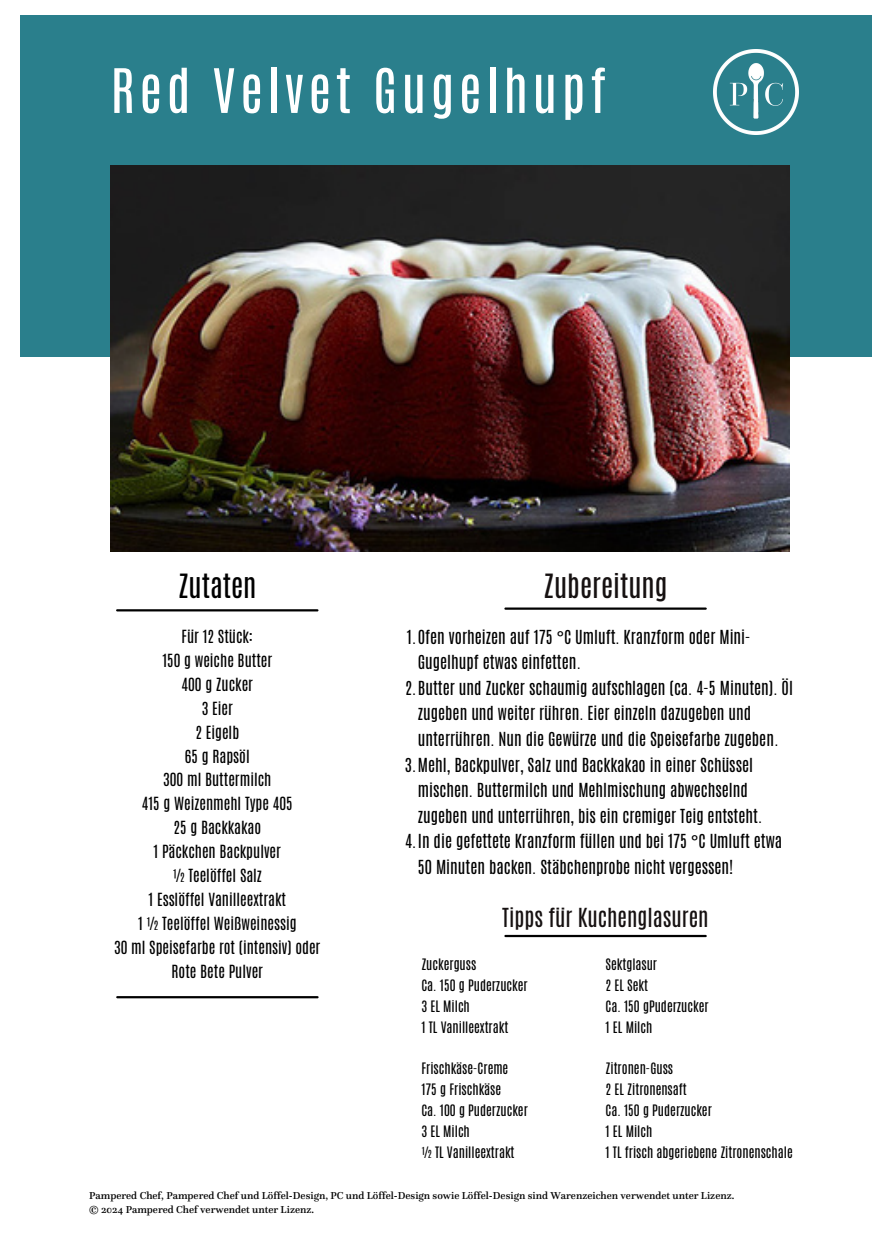
<style>
.page{position:relative;width:892px;height:1258px;background:#fff}
.page>*{position:absolute;margin:0;border:0;box-sizing:border-box;transform-origin:0 0}
.t1{font:51.9px "Antonio";letter-spacing:.085em;color:#fff}
.t2{font:27.9px "Antonio";color:#161111}
.t3{font:27.9px "Antonio";color:#000}
.t4{font:21.9px "Antonio";color:#161111}
.t5{font:16.2px/25.5px "Antonio";color:#000}
.t6{font:15px/24px "Antonio";color:#000;text-align:center}
.t7{font:13.2px "Antonio";color:#000}
.t8{font:500 10.5px "Questa";color:#000}
</style>
<div class="page">
<div style="left:21px;top:16px;width:851px;height:341px;background:#2a7f8c"></div>
<hr style="left:117px;top:609px;width:200px;height:2px;background:#000">
<hr style="left:505px;top:607px;width:200px;height:3px;background:#000">
<hr style="left:117px;top:996px;width:200px;height:2px;background:#000">
<img style="left:713px;top:49px;width:85px;height:86px">
<img style="left:111px;top:166px;width:678px;height:386px">
<hr style="left:505px;top:935px;width:200px;height:2px;background:#000">
<p class="t1" style="left:111px;top:54px;width:496px">Red Velvet Gugelhupf</p>
<p class="t3" style="left:178px;top:566px;width:80px">Zutaten</p>
<p class="t6" style="left:182px;top:624px;width:73px">Für 12 Stück:</p>
<p class="t6" style="left:162px;top:648px;width:111px">150 g weiche Butter</p>
<p class="t6" style="left:181px;top:672px;width:73px">400 g Zucker</p>
<p class="t6" style="left:202px;top:696px;width:33px">3 Eier</p>
<p class="t6" style="left:195px;top:720px;width:45px">2 Eigelb</p>
<p class="t6" style="left:185px;top:744px;width:66px">65 g Rapsöl</p>
<p class="t6" style="left:163px;top:768px;width:110px">300 ml Buttermilch</p>
<p class="t6" style="left:142px;top:792px;width:152px">415 g Weizenmehl Type 405</p>
<p class="t6" style="left:173px;top:816px;width:89px">25 g Backkakao</p>
<p class="t6" style="left:153px;top:840px;width:129px">1 Päckchen Backpulver</p>
<p class="t6" style="left:173px;top:864px;width:91px">½ Teelöffel Salz</p>
<p class="t6" style="left:148px;top:888px;width:139px">1 Esslöffel Vanilleextrakt</p>
<p class="t6" style="left:138px;top:912px;width:160px">1 ½ Teelöffel Weißweinessig</p>
<p class="t6" style="left:114px;top:936px;width:208px">30 ml Speisefarbe rot (intensiv) oder<br>Rote Bete Pulver</p>
<p class="t2" style="left:543px;top:566px;width:125px">Zubereitung</p>
<p class="t5" style="left:418px;top:624px;width:334px;text-indent:-11px">1.Ofen vorheizen auf 175 °C Umluft. Kranzform oder Mini-<br>Gugelhupf etwas einfetten.</p>
<p class="t5" style="left:418px;top:675px;width:376px;text-indent:-13px">2.Butter und Zucker schaumig aufschlagen (ca. 4-5 Minuten). Öl zugeben und weiter rühren. Eier einzeln dazugeben und unterrühren. Nun die Gewürze und die Speisefarbe zugeben.</p>
<p class="t5" style="left:418px;top:752px;width:346px;text-indent:-13px">3.Mehl, Backpulver, Salz und Backkakao in einer Schüssel mischen. Buttermilch und Mehlmischung abwechselnd zugeben und unterrühren, bis ein cremiger Teig entsteht.</p>
<p class="t5" style="left:418px;top:829px;width:366px;text-indent:-13px">4.In die gefettete Kranzform füllen und bei 175 °C Umluft etwa<br>50 Minuten backen. Stäbchenprobe nicht vergessen!</p>
<p class="t4" style="left:502px;top:902px;width:208px">Tipps für Kuchenglasuren</p>
<p class="t7" style="left:605px;top:955px;width:53px">Sektglasur</p>
<p class="t7" style="left:605px;top:976px;width:44px">2 EL Sekt</p>
<p class="t7" style="left:605px;top:996px;width:105px">Ca. 150 gPuderzucker</p>
<p class="t7" style="left:605px;top:1017px;width:48px">1 EL Milch</p>
<p class="t7" style="left:605px;top:1059px;width:69px">Zitronen-Guss</p>
<p class="t7" style="left:605px;top:1080px;width:83px">2 EL Zitronensaft</p>
<p class="t7" style="left:605px;top:1101px;width:108px">Ca. 150 g Puderzucker</p>
<p class="t7" style="left:605px;top:1122px;width:48px">1 EL Milch</p>
<p class="t7" style="left:605px;top:1142px;width:189px">1 TL frisch abgeriebene Zitronenschale</p>
<p class="t7" style="left:421px;top:955px;width:56px">Zuckerguss</p>
<p class="t7" style="left:421px;top:976px;width:108px">Ca. 150 g Puderzucker</p>
<p class="t7" style="left:421px;top:996px;width:50px">3 EL Milch</p>
<p class="t7" style="left:421px;top:1017px;width:88px">1 TL Vanilleextrakt</p>
<p class="t7" style="left:421px;top:1059px;width:88px">Frischkäse-Creme</p>
<p class="t7" style="left:421px;top:1080px;width:81px">175 g Frischkäse</p>
<p class="t7" style="left:421px;top:1101px;width:108px">Ca. 100 g Puderzucker</p>
<p class="t7" style="left:421px;top:1122px;width:50px">3 EL Milch</p>
<p class="t7" style="left:421px;top:1142px;width:95px">½ TL Vanilleextrakt</p>
<p class="t8" style="left:89px;top:1189px;width:646px">Pampered Chef, Pampered Chef und Löffel-Design, PC und Löffel-Design sowie Löffel-Design sind Warenzeichen verwendet unter Lizenz.</p>
<p class="t8" style="left:89px;top:1203px;width:226px">© 2024 Pampered Chef verwendet unter Lizenz.</p>
</div>
